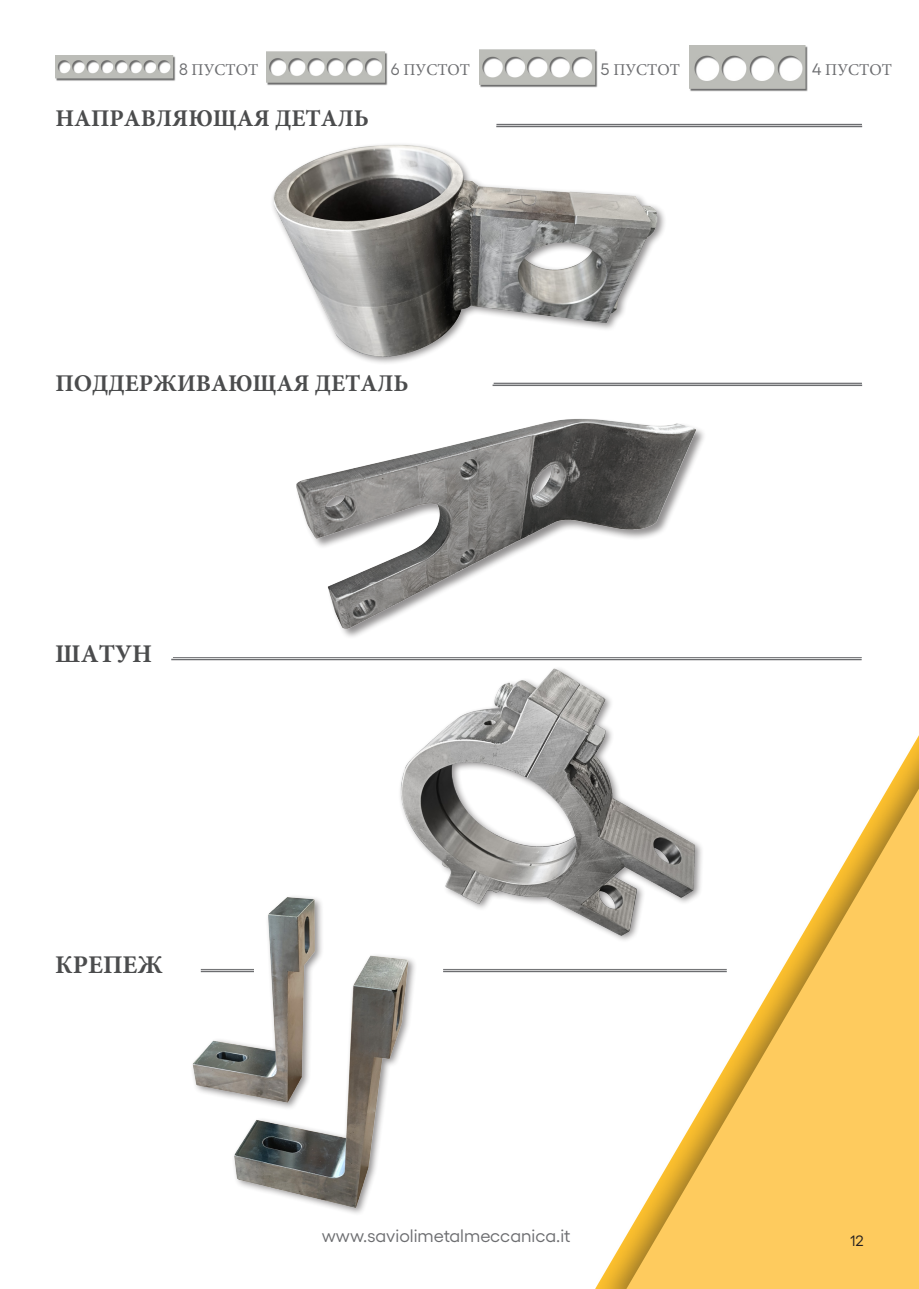
<style>
.page{position:relative;width:919px;height:1289px;background:#fff}
.page>*{position:absolute;margin:0;border:0;box-sizing:border-box;transform-origin:0 0}
.t1{font:700 25.5px "Minion Pro";color:#4b4c4d}
.t2{font:700 24px "Minion Pro";color:#4b4c4d}
.t3{font:18px "Yellix";color:#6c6d70}
.t4{font:16.5px "Minion Pro";color:#6c6d70}
.t5{font:15px "Yellix";color:#231f20}
.s1{font-family:"Yellix"}
</style>
<div class="page">
<svg style="left:609px;top:45px;width:309px;height:1243px"></svg>
<img style="left:272px;top:137px;width:392px;height:184px">
<img style="left:296px;top:321px;width:426px;height:332px">
<img style="left:393px;top:660px;width:320px;height:280px">
<img style="left:192px;top:871px;width:251px;height:343px">
<img style="left:55px;top:56px;width:120px;height:25px">
<img style="left:266px;top:52px;width:121px;height:33px">
<img style="left:479px;top:49px;width:118px;height:39px">
<img style="left:690px;top:46px;width:117px;height:45px">
<hr style="left:201px;top:970px;width:53px;height:2px;background:#6c6d70">
<hr style="left:201px;top:969px;width:53px;height:1px;background:#6c6d70">
<hr style="left:443px;top:970px;width:283px;height:2px;background:#6c6d70">
<hr style="left:443px;top:969px;width:283px;height:1px;background:#6c6d70">
<hr style="left:171px;top:658px;width:690px;height:2px;background:#6c6d70">
<hr style="left:173px;top:657px;width:688px;height:1px;background:#6c6d70">
<hr style="left:492px;top:385px;width:370px;height:1px;background:#6c6d70">
<hr style="left:493px;top:383px;width:368px;height:1px;background:#6c6d70">
<hr style="left:496px;top:126px;width:366px;height:1px;background:#6c6d70">
<hr style="left:496px;top:124px;width:365px;height:1px;background:#6c6d70">
<p class="t4" style="left:179px;top:59px;width:81px"><span class="s1">8</span> ПУСТОТ</p>
<p class="t4" style="left:391px;top:59px;width:81px"><span class="s1">6</span> ПУСТОТ</p>
<p class="t4" style="left:601px;top:59px;width:80px"><span class="s1">5</span> ПУСТОТ</p>
<p class="t4" style="left:812px;top:59px;width:81px"><span class="s1">4</span> ПУСТОТ</p>
<p class="t2" style="left:55px;top:101px;width:315px">НАПРАВЛЯЮЩАЯ ДЕТАЛЬ</p>
<p class="t2" style="left:55px;top:366px;width:354px">ПОДДЕРЖИВАЮЩАЯ ДЕТАЛЬ</p>
<p class="t1" style="left:55px;top:635px;width:98px">ШАТУН</p>
<p class="t1" style="left:55px;top:946px;width:109px">КРЕПЕЖ</p>
<p class="t3" style="left:322px;top:1221px;width:250px">www.saviolimetalmeccanica.it</p>
<p class="t5" style="left:849px;top:1229px;width:15px">12</p>
</div>
